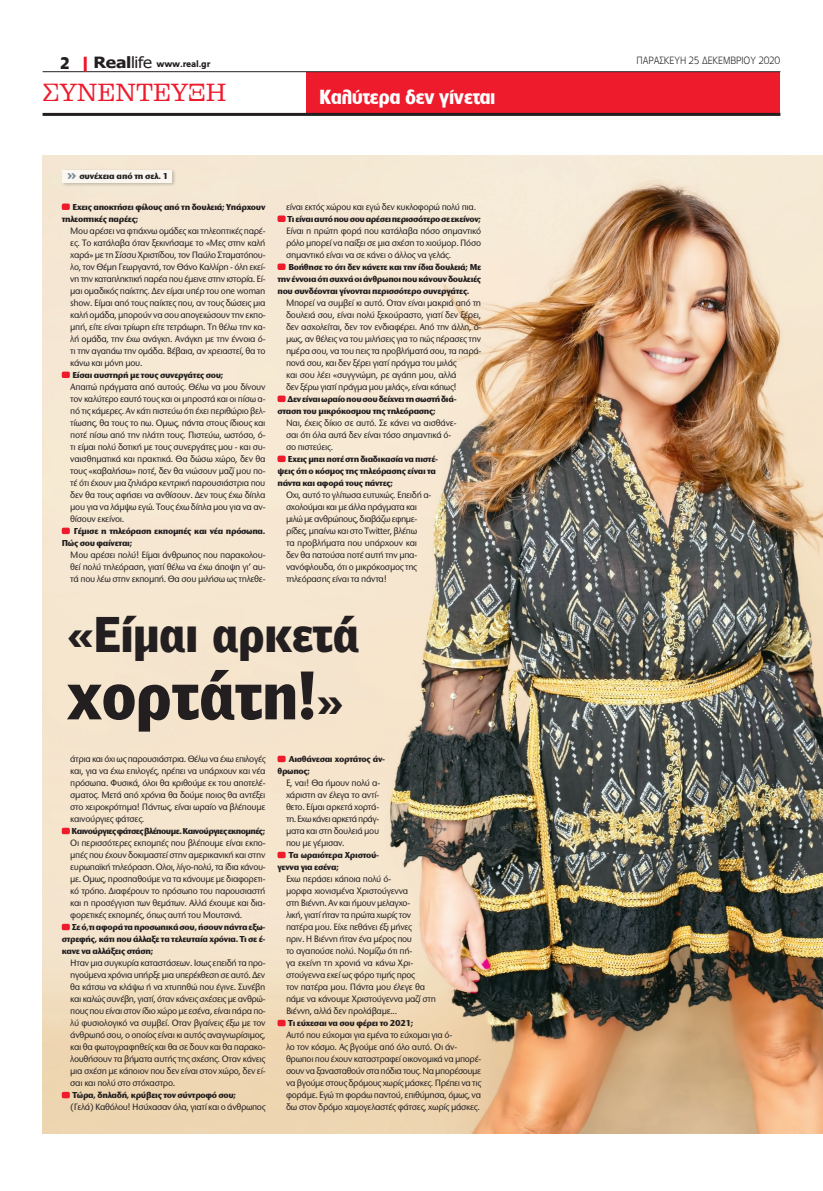
<style>
.page{position:relative;width:823px;height:1191px;background:#fff}
.page>*{position:absolute;margin:0;border:0;box-sizing:border-box;transform-origin:0 0}
.NEW_Titlos_55pt{font:900 65.1px "PF Bell Gothic Text";letter-spacing:-.01em;color:#231f20;scale:.96 1}
.NEW_Titlos_55pt-2{font:900 47.8px "PF Bell Gothic Text";letter-spacing:-.01em;color:#231f20;scale:.96 1}
.t1{font:24px "PF Clarendon";color:#ee1b2d;scale:.96 1}
.t2{font:700 19px "PF Lounge";color:#fff}
.t3{font:700 16px "PF Lounge";color:#231f20}
.t4{font:300 10px "PF Lounge";letter-spacing:-.005em;color:#231f20;scale:.96 1}
.NEW_APANTHSH_SYNENTE{font:500 9.6px/12px "Stone Sans ITC Hel";letter-spacing:-.035em;color:#231f20;text-align:justify;scale:.95 1}
.NEW_Sinenteyxi_eroti{font:700 9px/12px "Stone Sans ITC Hel";letter-spacing:-.035em;color:#231f20;scale:.95 1}
.NEW_Sinenteyxi_eroti-2{font:700 9px "Stone Sans ITC Hel";letter-spacing:-.06em;color:#231f20;scale:.95 1}
.vinieta{font:900 9px "PF Catalog";letter-spacing:-.02em;color:#231f20;scale:.96 1}
.R_keimeno_raster{font:700 9px "Stone Sans ITC Hel";letter-spacing:-.02em;color:#231f20;scale:.96 1}
.s1{font-family:"Tahoma";font-weight:700;font-size:15.5px}
.s2{font-family:"Tahoma";font-weight:400;font-size:15.5px}
.s3{font-size:18px;color:#738a95}
.s4{font-size:48.8px}
</style>
<div class="page">
<div style="left:306px;top:72px;width:474px;height:41px;background:#ee1b2d"></div>
<hr style="left:43px;top:71px;width:737px;height:1px;background:#231f20">
<hr style="left:43px;top:113px;width:737px;height:3px;background:#231f20">
<hr style="left:84px;top:57px;width:3px;height:14px;background:#ee1b2d">
<img style="left:43px;top:156px;width:779px;height:977px">
<div style="left:62px;top:203px;width:8px;height:7px;background:#ee1b2d;border-radius:2px"></div>
<div style="left:62px;top:371px;width:8px;height:7px;background:#ee1b2d;border-radius:2px"></div>
<div style="left:62px;top:527px;width:8px;height:7px;background:#ee1b2d;border-radius:2px"></div>
<div style="left:62px;top:827px;width:8px;height:7px;background:#ee1b2d;border-radius:2px"></div>
<div style="left:62px;top:923px;width:8px;height:7px;background:#ee1b2d;border-radius:2px"></div>
<div style="left:62px;top:1091px;width:8px;height:7px;background:#ee1b2d;border-radius:2px"></div>
<div style="left:277px;top:215px;width:8px;height:7px;background:#ee1b2d;border-radius:2px"></div>
<div style="left:277px;top:263px;width:8px;height:7px;background:#ee1b2d;border-radius:2px"></div>
<div style="left:277px;top:395px;width:8px;height:7px;background:#ee1b2d;border-radius:2px"></div>
<div style="left:277px;top:455px;width:8px;height:7px;background:#ee1b2d;border-radius:2px"></div>
<div style="left:277px;top:755px;width:8px;height:7px;background:#ee1b2d;border-radius:2px"></div>
<div style="left:277px;top:851px;width:8px;height:7px;background:#ee1b2d;border-radius:2px"></div>
<div style="left:277px;top:1019px;width:8px;height:7px;background:#ee1b2d;border-radius:2px"></div>
<div style="left:61px;top:168px;width:116px;height:19px;background:#1a1415;opacity:.35"></div>
<div style="left:62px;top:170px;width:109px;height:12px;background:#faf6ef"></div>
<p class="vinieta" style="left:94px;top:59px;width:123px"><span class="s1">Real</span><span class="s2">life</span> www.real.gr</p>
<p class="t4" style="left:636px;top:55px;width:151px">ΠΑΡΑΣΚΕΥΗ 25 ΔΕΚΕΜΒΡΙΟΥ 2020</p>
<p class="t3" style="left:60px;top:54px;width:11px">2</p>
<h3 class="t1" style="left:43px;top:80px;width:193px">ΣΥΝΕΝΤΕΥΞΗ</h3>
<h3 class="t2" style="left:319px;top:86px;width:177px">Καλύτερα δεν γίνεται</h3>
<p class="R_keimeno_raster" style="left:67px;top:170px;width:107px"><span class="s3">»</span> συνέχεια από τη σελ. 1</p>
<p class="NEW_Sinenteyxi_eroti" style="left:62px;top:201px;width:216px;text-indent:11px">Εχεις αποκτήσει φίλους από τη δουλειά; Υπάρχουν τηλεοπτικές παρέες;</p>
<p class="NEW_APANTHSH_SYNENTE" style="left:70px;top:225px;width:207px">Μου αρέσει να φτιάχνω ομάδες και τηλεοπτικές παρέ&shy;ες. Το κατάλαβα όταν ξεκινήσαμε το «Μες στην καλή χαρά» με τη Σίσσυ Χριστίδου, τον Παύλο Σταματόπου&shy;λο, τον Θέμη Γεωργαντά, τον Θάνο Καλλίρη - όλη εκεί&shy;νη την καταπληκτική παρέα που έμεινε στην ιστορία. Εί&shy;μαι ομαδικός παίκτης. Δεν είμαι υπέρ του one woman show. Είμαι από τους παίκτες που, αν τους δώσεις μια καλή ομάδα, μπορούν να σου απογειώσουν την εκπο&shy;μπή, είτε είναι τρίωρη είτε τετράωρη. Τη θέλω την κα&shy;λή ομάδα, την έχω ανάγκη. Ανάγκη με την έννοια ό&shy;τι την αγαπάω την ομάδα. Βέβαια, αν χρειαστεί, θα το κάνω και μόνη μου.</p>
<p class="NEW_Sinenteyxi_eroti" style="left:72px;top:369px;width:160px">Είσαι αυστηρή με τους συνεργάτες σου;</p>
<p class="NEW_APANTHSH_SYNENTE" style="left:70px;top:381px;width:207px">Απαιτώ πράγματα από αυτούς. Θέλω να μου δίνουν τον καλύτερο εαυτό τους και οι μπροστά και οι πίσω α&shy;πό τις κάμερες. Αν κάτι πιστεύω ότι έχει περιθώριο βελ&shy;τίωσης, θα τους το πω. Ομως, πάντα στους ίδιους και ποτέ πίσω από την πλάτη τους. Πιστεύω, ωστόσο, ό&shy;τι είμαι πολύ δοτική με τους συνεργάτες μου - και συ&shy;ναισθηματικά και πρακτικά. Θα δώσω χώρο, δεν θα τους «καβαλήσω» ποτέ, δεν θα νιώσουν μαζί μου πο&shy;τέ ότι έχουν μια ζηλιάρα κεντρική παρουσιάστρια που δεν θα τους αφήσει να ανθίσουν. Δεν τους έχω δίπλα μου για να λάμψω εγώ. Τους έχω δίπλα μου για να αν&shy;θίσουν εκείνοι.</p>
<p class="NEW_Sinenteyxi_eroti" style="left:62px;top:525px;width:216px;text-indent:12px">Γέμισε η τηλεόραση εκπομπές και νέα πρόσωπα.<br>Πώς σου φαίνεται;</p>
<p class="NEW_APANTHSH_SYNENTE" style="left:70px;top:549px;width:207px">Μου αρέσει πολύ! Είμαι άνθρωπος που παρακολου&shy;θεί πολύ τηλεόραση, γιατί θέλω να έχω άποψη γι’ αυ&shy;τά που λέω στην εκπομπή. Θα σου μιλήσω ως τηλεθε-</p>
<p class="NEW_APANTHSH_SYNENTE" style="left:286px;top:201px;width:201px">είναι εκτός χώρου και εγώ δεν κυκλοφορώ πολύ πια.</p>
<p class="NEW_Sinenteyxi_eroti" style="left:287px;top:213px;width:205px">Τι είναι αυτό που σου αρέσει περισσότερο σε εκείνον;</p>
<p class="NEW_APANTHSH_SYNENTE" style="left:286px;top:225px;width:207px">Είναι η πρώτη φορά που κατάλαβα πόσο σημαντικό ρόλο μπορεί να παίξει σε μια σχέση το χιούμορ. Πόσο σημαντικό είναι να σε κάνει ο άλλος να γελάς.</p>
<p class="NEW_Sinenteyxi_eroti" style="left:277px;top:261px;width:216px;text-align:justify;text-indent:11px">Βοήθησε το ότι δεν κάνετε και την ίδια δουλειά; Με την έννοια ότι συχνά οι άνθρωποι που κάνουν δουλειές που συνδέονται γίνονται περισσότερο συνεργάτες.</p>
<p class="NEW_APANTHSH_SYNENTE" style="left:286px;top:297px;width:207px;text-align:left">Μπορεί να συμβεί κι αυτό. Οταν είναι μακριά από τη δουλειά σου, είναι πολύ ξεκούραστο, γιατί δεν ξέρει, δεν ασχολείται, δεν τον ενδιαφέρει. Από την άλλη, ό&shy;μως, αν θέλεις να του μιλήσεις για το πώς πέρασες την ημέρα σου, να του πεις τα προβλήματά σου, τα παρά&shy;πονά σου, και δεν ξέρει γιατί πράγμα του μιλάς<br>και σου λέει «συγγνώμη, ρε αγάπη μου, αλλά<br>δεν ξέρω γιατί πράγμα μου μιλάς», είναι κάπως!</p>
<p class="NEW_Sinenteyxi_eroti" style="left:277px;top:393px;width:190px;text-indent:10px">Δεν είναι ωραίο που σου δείχνει τη σωστή διά&shy;σταση του μικρόκοσμου της τηλεόρασης;</p>
<p class="NEW_APANTHSH_SYNENTE" style="left:286px;top:417px;width:181px;text-align:left">Ναι, έχεις δίκιο σε αυτό. Σε κάνει να αισθάνε&shy;σαι ότι όλα αυτά δεν είναι τόσο σημαντικά ό&shy;σο πιστεύεις.</p>
<p class="NEW_Sinenteyxi_eroti" style="left:277px;top:453px;width:170px;text-indent:10px">Εχεις μπει ποτέ στη διαδικασία να πιστέ&shy;ψεις ότι ο κόσμος της τηλεόρασης είναι τα πάντα και αφορά τους πάντες;</p>
<p class="NEW_APANTHSH_SYNENTE" style="left:286px;top:489px;width:154px;text-align:left">Οχι, αυτό το γλίτωσα ευτυχώς. Επειδή α&shy;σχολούμαι και με άλλα πράγματα και μιλώ με ανθρώπους, διαβάζω εφημε&shy;ρίδες, μπαίνω και στο Twitter, βλέπω<br>τα προβλήματα που υπάρχουν και δεν θα πατούσα ποτέ αυτή την μπα&shy;νανόφλουδα, ότι ο μικρόκοσμος της τηλεόρασης είναι τα πάντα!</p>
<p class="NEW_Titlos_55pt-2" style="left:67px;top:604px;width:306px"><span class="s4">«</span>Είμαι αρκετά</p>
<p class="NEW_Titlos_55pt" style="left:67px;top:654px;width:290px">χορτάτη!<span class="s4">»</span></p>
<p class="NEW_APANTHSH_SYNENTE" style="left:70px;top:753px;width:207px">άτρια και όχι ως παρουσιάστρια. Θέλω να έχω επιλογές και, για να έχω επιλογές, πρέπει να υπάρχουν και νέα πρόσωπα. Φυσικά, όλοι θα κριθούμε εκ του αποτελέ&shy;σματος. Μετά από χρόνια θα δούμε ποιος θα αντέξει στο χειροκρότημα! Πάντως, είναι ωραίο να βλέπουμε καινούργιες φάτσες.</p>
<p class="NEW_Sinenteyxi_eroti-2" style="left:71px;top:825px;width:205px">Καινούργιες φάτσες βλέπουμε. Καινούργιες εκπομπές;</p>
<p class="NEW_APANTHSH_SYNENTE" style="left:70px;top:837px;width:207px">Οι περισσότερες εκπομπές που βλέπουμε είναι εκπο&shy;μπές που έχουν δοκιμαστεί στην αμερικανική και στην ευρωπαϊκή τηλεόραση. Ολοι, λίγο-πολύ, τα ίδια κάνου&shy;με. Ομως, προσπαθούμε να τα κάνουμε με διαφορετι&shy;κό τρόπο. Διαφέρουν το πρόσωπο του παρουσιαστή και η προσέγγιση των θεμάτων. Αλλά έχουμε και δια&shy;φορετικές εκπομπές, όπως αυτή του Μουτσινά.</p>
<p class="NEW_Sinenteyxi_eroti" style="left:62px;top:921px;width:216px;text-align:justify;text-indent:10px">Σε ό,τι αφορά τα προσωπικά σου, ήσουν πάντα εξω&shy;στρεφής, κάτι που άλλαξε τα τελευταία χρόνια. Τι σε έ&shy;κανε να αλλάξεις στάση;</p>
<p class="NEW_APANTHSH_SYNENTE" style="left:70px;top:957px;width:207px">Ηταν μια συγκυρία καταστάσεων. Ισως επειδή τα προ&shy;ηγούμενα χρόνια υπήρξε μια υπερέκθεση σε αυτό. Δεν θα κάτσω να κλάψω ή να χτυπηθώ που έγινε. Συνέβη και καλώς συνέβη, γιατί, όταν κάνεις σχέσεις με ανθρώ&shy;πους που είναι στον ίδιο χώρο με εσένα, είναι πάρα πο&shy;λύ φυσιολογικό να συμβεί. Οταν βγαίνεις έξω με τον άνθρωπό σου, ο οποίος είναι κι αυτός αναγνωρίσιμος, και θα φωτογραφηθείς και θα σε δουν και θα παρακο&shy;λουθήσουν τα βήματα αυτής της σχέσης. Οταν κάνεις μια σχέση με κάποιον που δεν είναι στον χώρο, δεν εί&shy;σαι και πολύ στο στόχαστρο.</p>
<p class="NEW_Sinenteyxi_eroti" style="left:72px;top:1089px;width:174px">Τώρα, δηλαδή, κρύβεις τον σύντροφό σου;</p>
<p class="NEW_APANTHSH_SYNENTE" style="left:70px;top:1101px;width:207px">(Γελά) Καθόλου! Ησύχασαν όλα, γιατί και ο άνθρωπος</p>
<p class="NEW_Sinenteyxi_eroti" style="left:277px;top:753px;width:115px;text-indent:11px">Αισθάνεσαι χορτάτος άν&shy;θρωπος;</p>
<p class="NEW_APANTHSH_SYNENTE" style="left:286px;top:777px;width:100px">Ε, ναι! Θα ήμουν πολύ α&shy;χάριστη αν έλεγα το αντί&shy;θετο. Είμαι αρκετά χορτά&shy;τη. Εχω κάνει αρκετά πράγ&shy;ματα και στη δουλειά μου που με γέμισαν.</p>
<p class="NEW_Sinenteyxi_eroti" style="left:277px;top:849px;width:108px;text-indent:11px">Τα ωραιότερα Χριστού&shy;γεννα για εσένα;</p>
<p class="NEW_APANTHSH_SYNENTE" style="left:286px;top:873px;width:159px;text-align:left">Εχω περάσει κάποια πολύ ό-<br>μορφα χιονισμένα Χριστούγεννα<br>στη Βιέννη. Αν και ήμουν μελαγχο-<br>λική, γιατί ήταν τα πρώτα χωρίς τον πατέρα μου. Είχε πεθάνει έξι μήνες<br>πριν. Η Βιέννη ήταν ένα μέρος που<br>το αγαπούσε πολύ. Νομίζω ότι πή-<br>γα εκείνη τη χρονιά να κάνω Χρι&shy;στούγεννα εκεί ως φόρο τιμής προς<br>τον πατέρα μου. Πάντα μου έλεγε θα πάμε να κάνουμε Χριστούγεννα μαζί στη<br>Βιέννη, αλλά δεν προλάβαμε...</p>
<p class="NEW_Sinenteyxi_eroti" style="left:288px;top:1017px;width:133px">Τι εύχεσαι να σου φέρει το 2021;</p>
<p class="NEW_APANTHSH_SYNENTE" style="left:286px;top:1029px;width:207px;text-align:left">Αυτό που εύχομαι για εμένα το εύχομαι για ό-<br>λο τον κόσμο. Ας βγούμε από όλο αυτό. Οι άν&shy;θρωποι που έχουν καταστραφεί οικονομικά να μπορέ&shy;σουν να ξανασταθούν στα πόδια τους. Να μπορέσουμε να βγούμε στους δρόμους χωρίς μάσκες. Πρέπει να τις φοράμε. Εγώ τη φοράω παντού, επιθύμησα, όμως, να δω στον δρόμο χαμογελαστές φάτσες, χωρίς μάσκες.</p>
</div>
